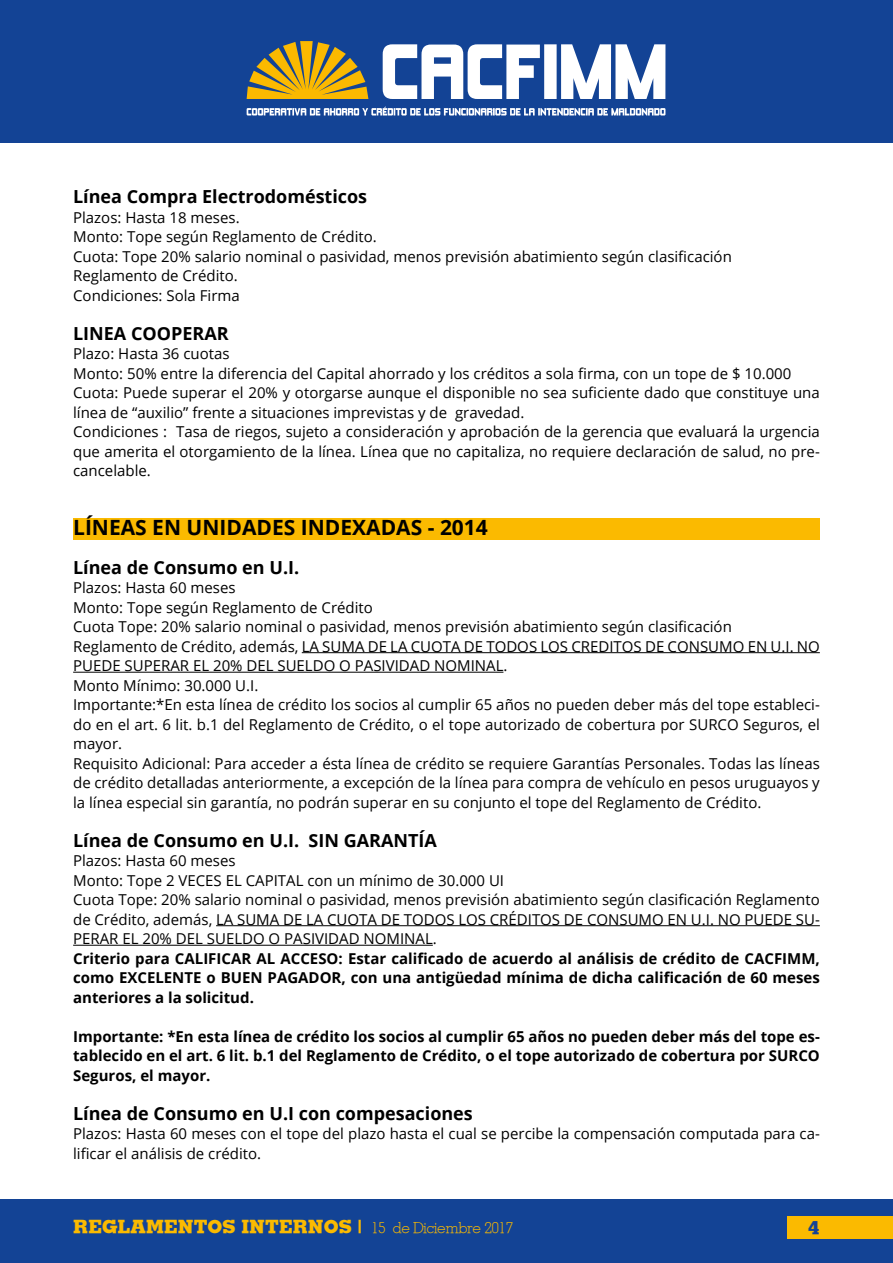
<style>
.page{position:relative;width:893px;height:1263px;background:#fff}
.page>*{position:absolute;margin:0;border:0;box-sizing:border-box;transform-origin:0 0}
.t1{font:700 21px "Open Sans";color:#000}
.t2{font:700 18px "Open Sans";color:#000}
.t3{font:18px "Jaak Black SSK";color:#fbba00}
.t4{font:18px "Jaak Black SSK";color:#134395}
.t5{font:15px/19.5px "Open Sans";color:#000}
.t6{font:700 15px/19.5px "Open Sans";color:#000;text-align:justify}
.s1{font-family:"Jaak Light SSK";font-size:15px}
</style>
<div class="page">
<div style="left:0;top:0;width:893px;height:142px;background:#134395"></div>
<svg style="left:247px;top:41px;width:121px;height:58px"></svg>
<svg style="left:383px;top:44px;width:282px;height:55px"></svg>
<svg style="left:247px;top:106px;width:418px;height:9px"></svg>
<div style="left:0;top:1199px;width:893px;height:64px;background:#134395"></div>
<div style="left:788px;top:1216px;width:105px;height:23px;background:#fbba00"></div>
<div style="left:73px;top:518px;width:747px;height:22px;background:#fbba00"></div>
<hr style="left:302px;top:652px;width:518px;height:1px;background:#000">
<hr style="left:73px;top:672px;width:430px;height:1px;background:#000">
<hr style="left:216px;top:925px;width:604px;height:1px;background:#000">
<hr style="left:73px;top:945px;width:360px;height:1px;background:#000">
<p class="t2" style="left:73px;top:184px;width:296px">Línea Compra Electrodomésticos</p>
<p class="t5" style="left:73px;top:207px;width:660px">Plazos: Hasta 18 meses.<br>Monto: Tope según Reglamento de Crédito.<br>Cuota: Tope 20% salario nominal o pasividad, menos previsión abatimiento según clasificación Reglamento de Crédito.<br>Condiciones: Sola Firma</p>
<p class="t2" style="left:73px;top:320px;width:157px">LINEA COOPERAR</p>
<p class="t5" style="left:73px;top:343px;width:748px">Plazo: Hasta 36 cuotas<br>Monto: 50% entre la diferencia del Capital ahorrado y los créditos a sola firma, con un tope de $ 10.000<br>Cuota: Puede superar el 20% y otorgarse aunque el disponible no sea suficiente dado que constituye una línea de “auxilio” frente a situaciones imprevistas y de gravedad.<br>Condiciones : Tasa de riegos, sujeto a consideración y aprobación de la gerencia que evaluará la urgencia que amerita el otorgamiento de la línea. Línea que no capitaliza, no requiere declaración de salud, no pre&shy;cancelable.</p>
<h1 class="t1" style="left:73px;top:512px;width:416px">LÍNEAS EN UNIDADES INDEXADAS - 2014</h1>
<p class="t2" style="left:73px;top:554px;width:228px">Línea de Consumo en U.I.</p>
<p class="t5" style="left:73px;top:577px;width:748px">Plazos: Hasta 60 meses<br>Monto: Tope según Reglamento de Crédito<br>Cuota Tope: 20% salario nominal o pasividad, menos previsión abatimiento según clasificación<br>Reglamento de Crédito, además, LA SUMA DE LA CUOTA DE TODOS LOS CREDITOS DE CONSUMO EN U.I. NO PUEDE SUPERAR EL 20% DEL SUELDO O PASIVIDAD NOMINAL.<br>Monto Mínimo: 30.000 U.I.<br>Importante:*En esta línea de crédito los socios al cumplir 65 años no pueden deber más del tope estableci&shy;do en el art. 6 lit. b.1 del Reglamento de Crédito, o el tope autorizado de cobertura por SURCO Seguros, el mayor.<br>Requisito Adicional: Para acceder a ésta línea de crédito se requiere Garantías Personales. Todas las líneas de crédito detalladas anteriormente, a excepción de la línea para compra de vehículo en pesos uruguayos y la línea especial sin garantía, no podrán superar en su conjunto el tope del Reglamento de Crédito.</p>
<p class="t2" style="left:73px;top:827px;width:365px">Línea de Consumo en U.I. SIN GARANTÍA</p>
<p class="t5" style="left:73px;top:850px;width:748px">Plazos: Hasta 60 meses<br>Monto: Tope 2 VECES EL CAPITAL con un mínimo de 30.000 UI<br>Cuota Tope: 20% salario nominal o pasividad, menos previsión abatimiento según clasificación Reglamento de Crédito, además, LA SUMA DE LA CUOTA DE TODOS LOS CRÉDITOS DE CONSUMO EN U.I. NO PUEDE SU-PERAR EL 20% DEL SUELDO O PASIVIDAD NOMINAL.</p>
<p class="t6" style="left:73px;top:948px;width:748px">Criterio para CALIFICAR AL ACCESO: Estar calificado de acuerdo al análisis de crédito de CACFIMM, como EXCELENTE o BUEN PAGADOR, con una antigüedad mínima de dicha calificación de 60 meses anteriores a la solicitud.</p>
<p class="t6" style="left:73px;top:1026px;width:748px">Importante: *En esta línea de crédito los socios al cumplir 65 años no pueden deber más del tope es&shy;tablecido en el art. 6 lit. b.1 del Reglamento de Crédito, o el tope autorizado de cobertura por SURCO Seguros, el mayor.</p>
<p class="t2" style="left:73px;top:1100px;width:401px">Línea de Consumo en U.I con compesaciones</p>
<p class="t5" style="left:73px;top:1123px;width:748px">Plazos: Hasta 60 meses con el tope del plazo hasta el cual se percibe la compensación computada para ca&shy;lificar el análisis de crédito.</p>
<p class="t3" style="left:73px;top:1215px;width:441px">REGLAMENTOS INTERNOS | <span class="s1">15 de Diciembre 2017</span></p>
<p class="t4" style="left:808px;top:1215px;width:13px">4</p>
</div>
